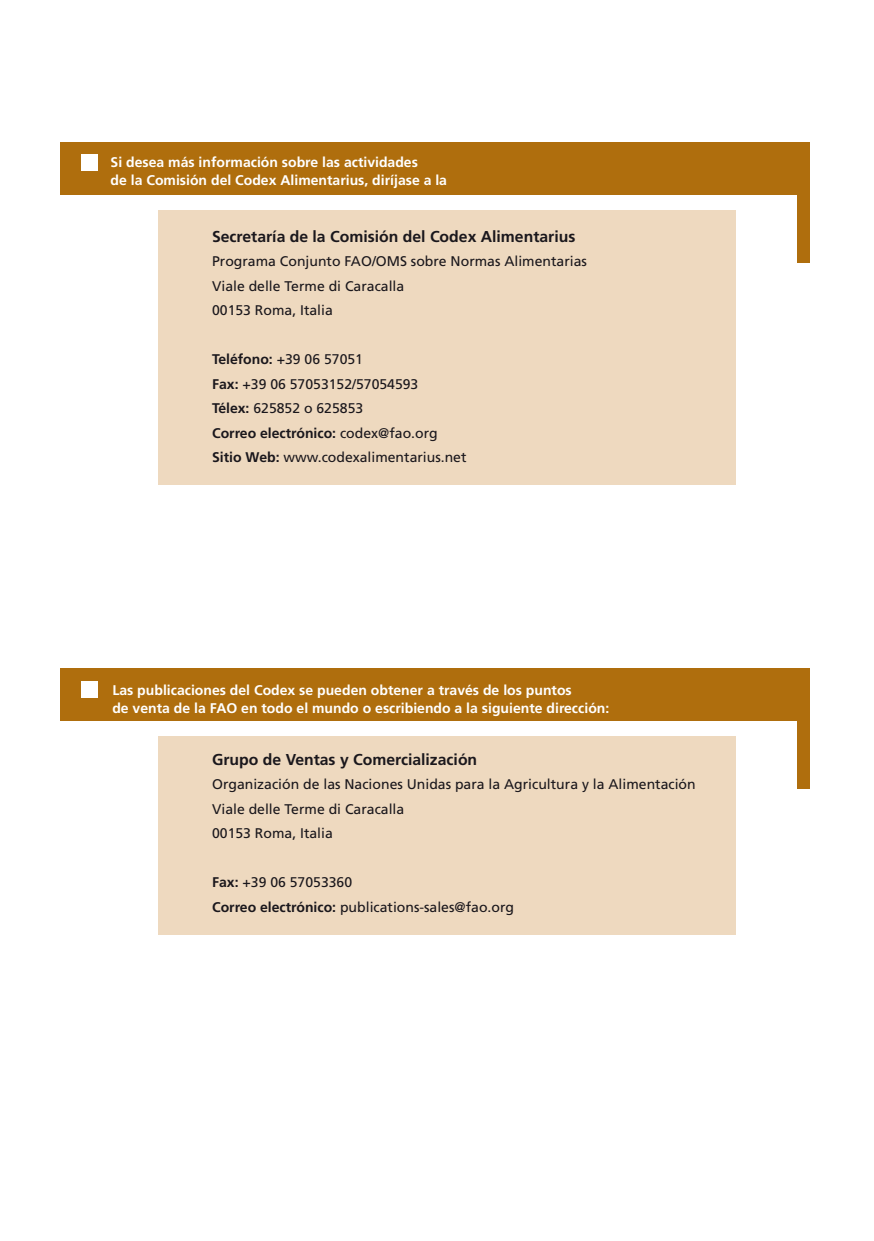
<style>
.page{position:relative;width:874px;height:1241px;background:#fff}
.page>*{position:absolute;margin:0;border:0;box-sizing:border-box;transform-origin:0 0}
.t1{font:700 15.75px "Frutiger LT Std";color:#1a171c}
.t2{font:14px/24.5px "Frutiger LT Std";color:#1a171c}
.t3{font:700 14px/17.5px "Frutiger LT Std";color:#fff}
.s1{font-weight:700}
</style>
<div class="page">
<div style="left:60px;top:142px;width:749px;height:53px;background:#af6e0d"></div>
<div style="left:158px;top:210px;width:578px;height:275px;background:#eed9bf"></div>
<div style="left:158px;top:736px;width:578px;height:198px;background:#eed9bf"></div>
<div style="left:60px;top:668px;width:749px;height:52px;background:#af6e0d"></div>
<div style="left:797px;top:172px;width:12px;height:91px;background:#af6e0d"></div>
<div style="left:797px;top:697px;width:12px;height:91px;background:#af6e0d"></div>
<div style="left:82px;top:681px;width:16px;height:16px;background:#fff"></div>
<div style="left:82px;top:154px;width:16px;height:17px;background:#fff"></div>
<p class="t3" style="left:111px;top:154px;width:338px">Si desea más información sobre las actividades<br>de la Comisión del Codex Alimentarius, diríjase a la</p>
<p class="t1" style="left:212px;top:229px;width:364px">Secretaría de la Comisión del Codex Alimentarius</p>
<p class="t2" style="left:212px;top:250px;width:376px">Programa Conjunto FAO/OMS sobre Normas Alimentarias<br>Viale delle Terme di Caracalla<br>00153 Roma, Italia</p>
<p class="t2" style="left:212px;top:348px;width:256px"><span class="s1">Teléfono:</span> +39 06 57051<br><span class="s1">Fax:</span> +39 06 57053152/57054593<br><span class="s1">Télex:</span> 625852 o 625853<br><span class="s1">Correo electrónico:</span> codex@fao.org<br><span class="s1">Sitio Web:</span> www.codexalimentarius.net</p>
<p class="t3" style="left:112px;top:682px;width:498px">Las publicaciones del Codex se pueden obtener a través de los puntos<br>de venta de la FAO en todo el mundo o escribiendo a la siguiente dirección:</p>
<p class="t1" style="left:212px;top:752px;width:266px">Grupo de Ventas y Comercialización</p>
<p class="t2" style="left:212px;top:772px;width:485px">Organización de las Naciones Unidas para la Agricultura y la Alimentación<br>Viale delle Terme di Caracalla<br>00153 Roma, Italia</p>
<p class="t2" style="left:212px;top:870px;width:303px"><span class="s1">Fax:</span> +39 06 57053360<br><span class="s1">Correo electrónico:</span> publications-sales@fao.org</p>
</div>
